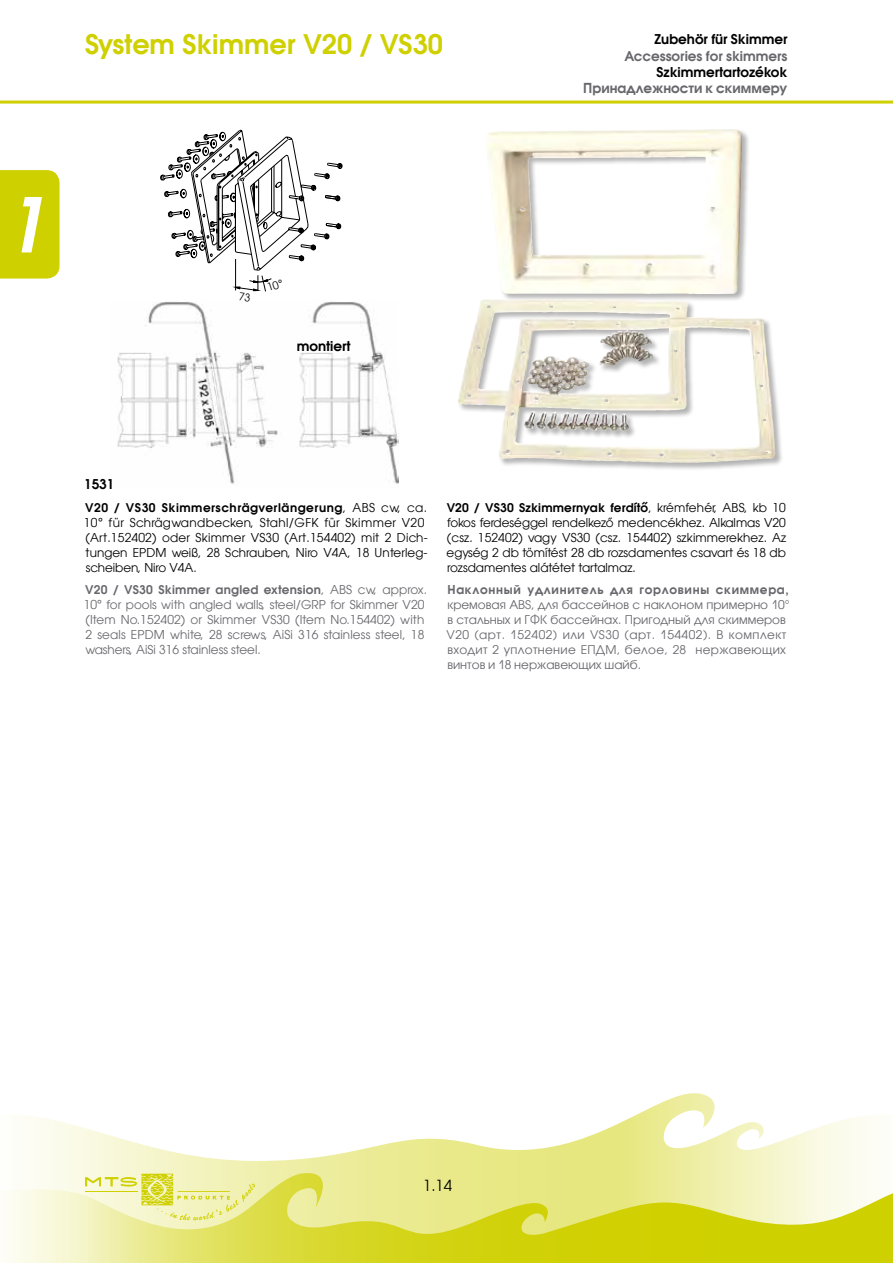
<style>
.page{position:relative;width:893px;height:1263px;background:#fff}
.page>*{position:absolute;margin:0;border:0;box-sizing:border-box;transform-origin:0 0}
.t1{font:italic 600 75px "Avant Garde";color:#fff}
.t2{font:600 27px "Avant Garde CE";color:#cfd000}
.t3{font:15px "Avant Garde CE";color:#000}
.t4{font:600 13.5px "Avant Garde CE";color:#000}
.t5{font:700 13.5px "Avant Garde CTT";color:#68676c}
.t6{font:600 13.5px "Avant Garde CE";color:#68676c}
.t7{font:12px/15px "Avant Garde CE";letter-spacing:.01em;color:#000}
.t8{font:12px/15px "Avant Garde CE";color:#68676c}
.t9{font:12px/15px "Avant Garde CTT";color:#68676c}
.t10{font:700 12px "Avant Garde CTT";letter-spacing:.06em;color:#68676c}
.s1{font-weight:600}
</style>
<div class="page">
<svg style="left:27px;top:1093px;width:847px;height:80px"></svg>
<svg style="left:8px;top:1173px;width:885px;height:90px"></svg>
<div style="left:0;top:170px;width:60px;height:109px;background:#cfd000"></div>
<hr style="left:0;top:101px;width:893px;height:3px;background:#cfd000">
<svg style="left:85px;top:1174px;width:170px;height:46px"></svg>
<img style="left:117px;top:302px;width:281px;height:182px">
<div style="left:458px;top:129px;width:326px;height:343px;background:#000;opacity:.3"></div>
<img style="left:485px;top:129px;width:257px;height:165px">
<svg style="left:160px;top:130px;width:182px;height:183px"></svg>
<h2 class="t2" style="left:85px;top:27px;width:359px">System Skimmer V20 / VS30</h2>
<h1 class="t1" style="left:4px;top:175px;width:43px">1</h1>
<p class="t4" style="left:297px;top:337px;width:55px">montiert</p>
<p class="t4" style="left:654px;top:30px;width:134px">Zubehör für Skimmer</p>
<p class="t6" style="left:624px;top:47px;width:164px">Accessories for skimmers</p>
<p class="t4" style="left:656px;top:63px;width:132px">Szkimmertartozékok</p>
<p class="t5" style="left:583px;top:80px;width:206px">Принадлежности к скиммеру</p>
<p class="t4" style="left:84px;top:475px;width:32px">1531</p>
<p class="t7" style="left:84px;top:500px;width:345px"><span class="s1">V20 / VS30 Skimmerschrägverlängerung</span>, ABS cw, ca.<br>10° für Schrägwandbecken, Stahl/GFK für Skimmer V20 (Art.152402) oder Skimmer VS30 (Art.154402) mit 2 Dich&shy;tungen EPDM weiß, 28 Schrauben, Niro V4A, 18 Unterleg&shy;scheiben, Niro V4A.</p>
<p class="t8" style="left:84px;top:582px;width:345px"><span class="s1">V20 / VS30 Skimmer angled extension</span>, ABS cw, approx.<br>10° for pools with angled walls, steel/GRP for Skimmer V20 (Item No.152402) or Skimmer VS30 (Item No.154402) with 2 seals EPDM white, 28 screws, AiSi 316 stainless steel, 18 washers, AiSi 316 stainless steel.</p>
<p class="t7" style="left:447px;top:500px;width:341px;text-align:justify"><span class="s1">V20 / VS30 Szkimmernyak ferdítõ</span>, krémfehér, ABS, kb 10 fokos ferdeséggel rendelkezõ medencékhez. Alkalmas V20 (csz. 152402) vagy VS30 (csz. 154402) szkimmerekhez. Az egység 2 db tömítést 28 db rozsdamentes csavart és 18 db rozsdamentes alátétet tartalmaz.</p>
<p class="t10" style="left:447px;top:582px;width:343px">Наклонный удлинитель для горловины скиммера,</p>
<p class="t9" style="left:446px;top:597px;width:345px">кремовая ABS, для бассейнов с наклоном примерно 10° в стальных и ГФК бассейнах. Пригодный для скиммеров V20 (арт. 152402) или VS30 (арт. 154402). В комплект входит 2 уплотнение ЕПДМ, белое, 28 нержавеющих винтов и 18 нержавеющих шайб.</p>
<p class="t3" style="left:423px;top:1176px;width:31px">1.14</p>
</div>
